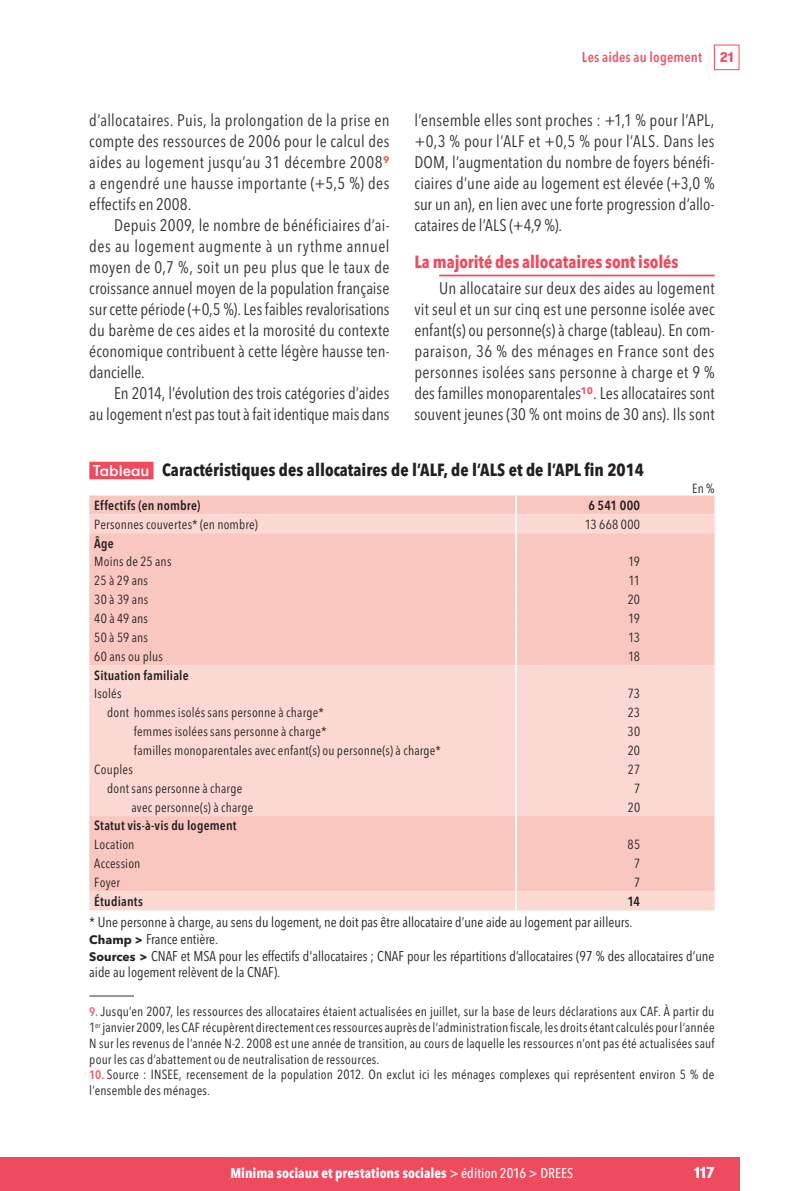
<style>
.page{position:relative;width:794px;height:1191px;background:#fff}
.page>*{position:absolute;margin:0;border:0;box-sizing:border-box;transform-origin:0 0}
.HT_titre{font:700 condensed 17.5px "Avenir Next LT Pro";color:#231f20}
.Titre2{font:700 condensed 17.5px "Avenir Next LT Pro";letter-spacing:-.005em;color:#ef4b5e}
.Texte{font:condensed 16.62px/21px "Avenir Next LT Pro";color:#312f30;text-align:justify}
.t1{font:700 15.75px "GT Walsheim";color:#fff}
.HT_notes_champ_lectu{font:condensed 14px/16.8px "Avenir Next LT Pro";color:#231f20}
.HT_notes_diverses{font:condensed 14px "Avenir Next LT Pro";color:#231f20}
.t2{font:700 condensed 14px "Avenir Next LT Pro";letter-spacing:.005em;color:#fff}
.t3{font:600 condensed 14px "Avenir Next LT Pro";letter-spacing:.015em;color:#f05663}
.t4{font:700 14px "GT Walsheim Pro Trial";color:#ef4b5e}
.TAB_cell_normale{font:condensed 13.12px/15.8px "Avenir Next LT Pro";letter-spacing:.015em;color:#231f20}
.t5{font:600 condensed 13.12px/18.9px "Avenir Next LT Pro";letter-spacing:.015em;color:#231f20}
.s1{font-family:"GT Walsheim";font-weight:500;font-stretch:normal;font-size:15.75px;color:#fff}
.s2{font-weight:600}
.s3{font-weight:400}
.s4{font-weight:700;font-stretch:normal;font-size:12.25px}
.s5{font-weight:600;font-size:12.25px;color:#f06069}
.s6{font-weight:500}
</style>
<div class="page">
<div style="left:714px;top:45px;width:25px;height:25px;border:1px solid #ef4b5e"></div>
<div style="left:0;top:1157px;width:739px;height:34px;background:#ef4b5e"></div>
<div style="left:89px;top:462px;width:64px;height:17px;background:#ef4b5e"></div>
<div style="left:89px;top:495px;width:625px;height:19px;background:#fac7c0"></div>
<svg style="left:89px;top:514px;width:625px;height:396px;background:#facfc9"></svg>
<svg style="left:515px;top:495px;width:2px;height:415px"></svg>
<hr style="left:89px;top:995px;width:45px;height:1px;background:#312f30">
<hr style="left:439px;top:275px;width:275px;height:1px;background:#ef4b5e">
<p class="Texte" style="left:89px;top:110px;width:302px">d’allocataires. Puis, la prolongation de la prise en compte des ressources de 2006 pour le calcul des aides au logement jusqu’au 31 décembre 2008<sup>9 </sup>a engendré une hausse importante (+5,5 %) des effectifs en 2008.</p>
<p class="Texte" style="left:89px;top:215px;width:302px;text-indent:25px">Depuis 2009, le nombre de bénéficiaires d’ai&shy;des au logement augmente à un rythme annuel moyen de 0,7 %, soit un peu plus que le taux de croissance annuel moyen de la population française sur cette période (+0,5 %). Les faibles revalorisations du barème de ces aides et la morosité du contexte économique contribuent à cette légère hausse ten&shy;dancielle.</p>
<p class="Texte" style="left:89px;top:383px;width:302px;text-align:right">En 2014, l’évolution des trois catégories d’aides<br>au logement n’est pas tout à fait identique mais dans</p>
<p class="t3" style="left:582px;top:49px;width:122px">Les aides au logement</p>
<p class="t4" style="left:719px;top:51px;width:15px">21</p>
<p class="Texte" style="left:414px;top:110px;width:302px">l’ensemble elles sont proches : +1,1 % pour l’APL, +0,3 % pour l’ALF et +0,5 % pour l’ALS. Dans les DOM, l’augmentation du nombre de foyers bénéfi&shy;ciaires d’une aide au logement est élevée (+3,0 % sur un an), en lien avec une forte progression d’allo&shy;cataires de l’ALS (+4,9 %).</p>
<p class="Titre2" style="left:414px;top:251px;width:266px">La majorité des allocataires sont isolés</p>
<p class="Texte" style="left:414px;top:278px;width:302px;text-indent:25px">Un allocataire sur deux des aides au logement vit seul et un sur cinq est une personne isolée avec enfant(s) ou personne(s) à charge (tableau). En com&shy;paraison, 36 % des ménages en France sont des personnes isolées sans personne à charge et 9 % des familles monoparentales<sup>10</sup>. Les allocataires sont souvent jeunes (30 % ont moins de 30 ans). Ils sont</p>
<p class="HT_titre" style="left:93px;top:459px;width:552px"><span class="s1">Tableau</span> Caractéristiques des allocataires de l’ALF, de l’ALS et de l’APL fin 2014</p>
<p class="t5" style="left:94px;top:496px;width:108px">Effectifs (en nombre)</p>
<p class="t5" style="left:588px;top:496px;width:53px">6 541 000</p>
<p class="TAB_cell_normale" style="left:94px;top:516px;width:165px">Personnes couvertes* (en nombre)</p>
<p class="TAB_cell_normale" style="left:584px;top:516px;width:57px">13 668 000</p>
<p class="TAB_cell_normale" style="left:94px;top:533px;width:79px;line-height:18.9px"><span class="s2">Âge<br></span>Moins de 25 ans</p>
<p class="TAB_cell_normale" style="left:628px;top:554px;width:13px">19</p>
<p class="TAB_cell_normale" style="left:94px;top:573px;width:55px">25 à 29 ans</p>
<p class="TAB_cell_normale" style="left:628px;top:573px;width:13px">11</p>
<p class="TAB_cell_normale" style="left:94px;top:591px;width:55px">30 à 39 ans</p>
<p class="TAB_cell_normale" style="left:627px;top:591px;width:14px">20</p>
<p class="TAB_cell_normale" style="left:94px;top:610px;width:55px">40 à 49 ans</p>
<p class="TAB_cell_normale" style="left:628px;top:610px;width:13px">19</p>
<p class="TAB_cell_normale" style="left:94px;top:629px;width:55px">50 à 59 ans</p>
<p class="TAB_cell_normale" style="left:628px;top:629px;width:14px">13</p>
<p class="TAB_cell_normale" style="left:94px;top:648px;width:70px">60 ans ou plus</p>
<p class="TAB_cell_normale" style="left:628px;top:648px;width:14px">18</p>
<p class="t5" style="left:94px;top:665px;width:96px">Situation familiale<br><span class="s3">Isolés</span></p>
<p class="TAB_cell_normale" style="left:628px;top:686px;width:14px">73</p>
<p class="TAB_cell_normale" style="left:107px;top:704px;width:218px">dont hommes isolés sans personne à charge*</p>
<p class="TAB_cell_normale" style="left:628px;top:704px;width:14px">23</p>
<p class="TAB_cell_normale" style="left:134px;top:723px;width:194px">femmes isolées sans personne à charge*</p>
<p class="TAB_cell_normale" style="left:627px;top:723px;width:14px">30</p>
<p class="TAB_cell_normale" style="left:134px;top:742px;width:309px">familles monoparentales avec enfant(s) ou personne(s) à charge*</p>
<p class="TAB_cell_normale" style="left:627px;top:742px;width:14px">20</p>
<p class="TAB_cell_normale" style="left:94px;top:761px;width:40px">Couples</p>
<p class="TAB_cell_normale" style="left:628px;top:761px;width:14px">27</p>
<p class="TAB_cell_normale" style="left:107px;top:780px;width:137px">dont sans personne à charge</p>
<p class="TAB_cell_normale" style="left:634px;top:780px;width:8px">7</p>
<p class="TAB_cell_normale" style="left:131px;top:799px;width:123px">avec personne(s) à charge</p>
<p class="TAB_cell_normale" style="left:628px;top:799px;width:14px">20</p>
<p class="t5" style="left:94px;top:816px;width:144px">Statut vis-à-vis du logement<br><span class="s3">Location</span></p>
<p class="TAB_cell_normale" style="left:627px;top:836px;width:14px">85</p>
<p class="TAB_cell_normale" style="left:692px;top:480px;width:24px">En %</p>
<p class="TAB_cell_normale" style="left:94px;top:855px;width:48px">Accession</p>
<p class="TAB_cell_normale" style="left:634px;top:855px;width:8px">7</p>
<p class="TAB_cell_normale" style="left:94px;top:874px;width:27px">Foyer</p>
<p class="TAB_cell_normale" style="left:634px;top:874px;width:8px">7</p>
<p class="t5" style="left:94px;top:891px;width:50px">Étudiants</p>
<p class="t5" style="left:627px;top:891px;width:14px">14</p>
<p class="HT_notes_diverses" style="left:89px;top:913px;width:545px">* Une personne à charge, au sens du logement, ne doit pas être allocataire d’une aide au logement par ailleurs.</p>
<p class="HT_notes_champ_lectu" style="left:89px;top:930px;width:130px"><span class="s4">Champ &gt;</span> France entière.</p>
<p class="HT_notes_champ_lectu" style="left:89px;top:947px;width:626px"><span class="s4">Sources &gt;</span> CNAF et MSA pour les effectifs d'allocataires ; CNAF pour les répartitions d’allocataires (97 % des allocataires d’une aide au logement relèvent de la CNAF).</p>
<p class="TAB_cell_normale" style="left:89px;top:1003px;width:627px;text-align:justify"><span class="s5">9.</span> Jusqu’en 2007, les ressources des allocataires étaient actualisées en juillet, sur la base de leurs déclarations aux CAF. À partir du 1<sup>er</sup> janvier 2009, les CAF récupèrent directement ces ressources auprès de l’administration fiscale, les droits étant calculés pour l’année N sur les revenus de l’année N-2. 2008 est une année de transition, au cours de laquelle les ressources n’ont pas été actualisées sauf pour les cas d’abattement ou de neutralisation de ressources.</p>
<p class="TAB_cell_normale" style="left:89px;top:1066px;width:626px"><span class="s5">10.</span> Source : INSEE, recensement de la population 2012. On exclut ici les ménages complexes qui représentent environ 5 % de l’ensemble des ménages.</p>
<p class="t2" style="left:230px;top:1165px;width:344px">Minima sociaux et prestations sociales <span class="s6">&gt; édition 2016 &gt; DREES</span></p>
<p class="t1" style="left:694px;top:1162px;width:22px">117</p>
</div>
